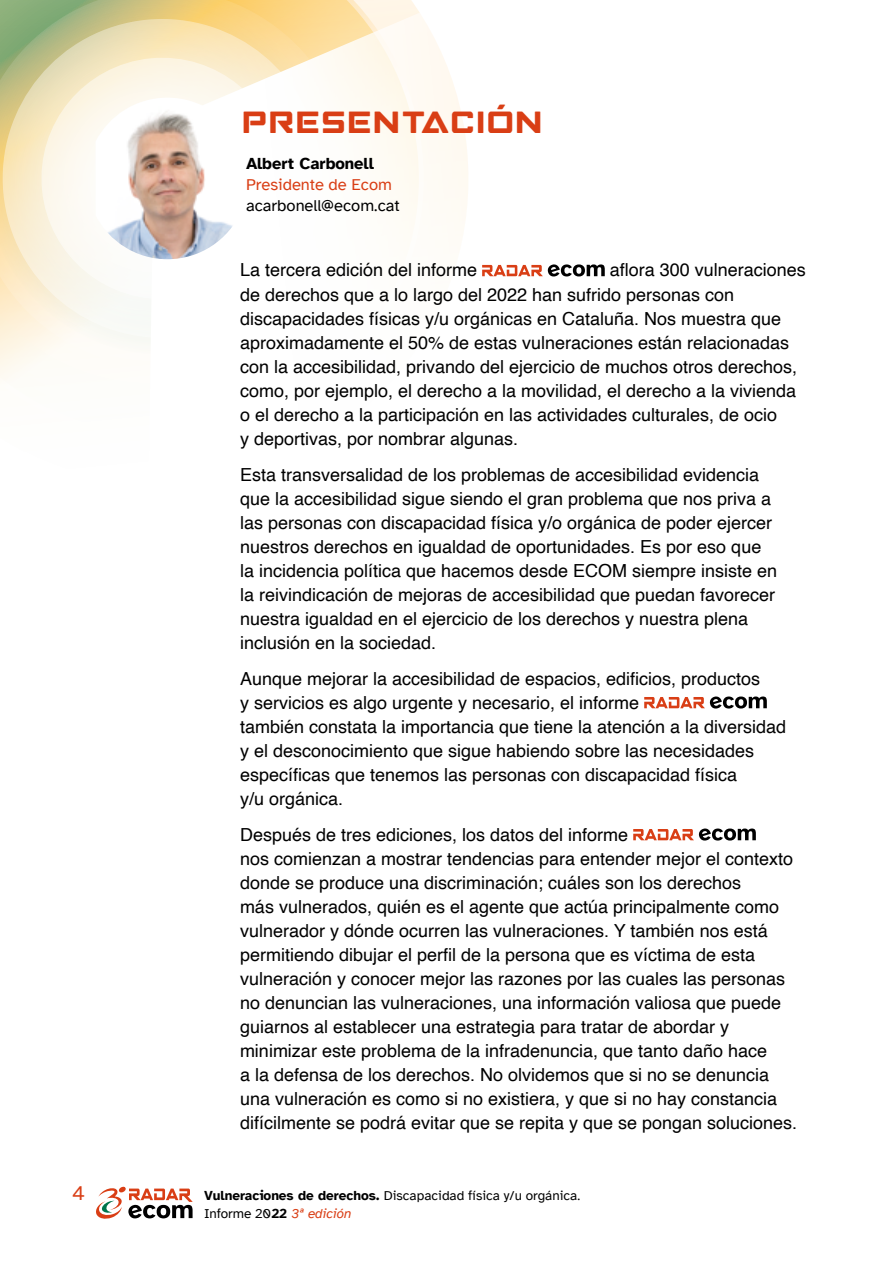
<style>
.page{position:relative;width:893px;height:1263px;background:#fff}
.page>*{position:absolute;margin:0;border:0;box-sizing:border-box;transform-origin:0 0}
.t1{font:33px "Strike Fighter";letter-spacing:.05em;color:#d93e15}
.t2{font:21px "Atkinson Hyperlegible";color:#d93e15}
.t3{font:18px/24px "Helvetica";color:#000}
.t4{font:16.5px "Atkinson Hyperlegible";color:#000}
.t5{font:16.5px "Atkinson Hyperlegible";color:#d93e15}
.t6{font:700 16.5px "Atkinson Hyperlegible";color:#000}
.t7{font:13.5px "Atkinson Hyperlegible";color:#000}
.s1{font-weight:700}
.s2{font-style:italic;color:#d93e15}
</style>
<div class="page">
<svg style="left:0;top:0;width:147px;height:377px"></svg>
<svg style="left:147px;top:0;width:458px;height:345px"></svg>
<svg style="left:96px;top:1186px;width:97px;height:33px"></svg>
<img style="left:96px;top:98px;width:145px;height:161px">
<svg style="left:482px;top:264px;width:123px;height:12px"></svg>
<svg style="left:644px;top:696px;width:123px;height:12px"></svg>
<svg style="left:633px;top:828px;width:123px;height:12px"></svg>
<p class="t1" style="left:242px;top:104px;width:301px">PRESENTACIÓN</p>
<p class="t6" style="left:246px;top:153px;width:129px">Albert Carbonell</p>
<p class="t5" style="left:246px;top:175px;width:148px">Presidente de Ecom</p>
<p class="t4" style="left:246px;top:196px;width:155px">acarbonell@ecom.cat</p>
<p class="t3" style="left:240px;top:259px;width:567px;text-indent:370px">aflora 300 vulneraciones de derechos que a lo largo del 2022 han sufrido personas con discapacidades físicas y/u orgánicas en Cataluña. Nos muestra que aproximadamente el 50% de estas vulneraciones están relacionadas con la accesibilidad, privando del ejercicio de muchos otros derechos, como, por ejemplo, el derecho a la movilidad, el derecho a la vivienda o el derecho a la participación en las actividades culturales, de ocio<br>y deportivas, por nombrar algunas.</p>
<p class="t3" style="left:240px;top:463px;width:539px">Esta transversalidad de los problemas de accesibilidad evidencia que la accesibilidad sigue siendo el gran problema que nos priva a las personas con discapacidad física y/o orgánica de poder ejercer nuestros derechos en igualdad de oportunidades. Es por eso que la incidencia política que hacemos desde ECOM siempre insiste en la reivindicación de mejoras de accesibilidad que puedan favorecer nuestra igualdad en el ejercicio de los derechos y nuestra plena inclusión en la sociedad.</p>
<p class="t3" style="left:240px;top:667px;width:548px">Aunque mejorar la accesibilidad de espacios, edificios, productos<br>y servicios es algo urgente y necesario, el informe<br>también constata la importancia que tiene la atención a la diversidad y el desconocimiento que sigue habiendo sobre las necesidades específicas que tenemos las personas con discapacidad física<br>y/u orgánica.</p>
<p class="t3" style="left:240px;top:823px;width:559px">Después de tres ediciones, los datos del informe<br>nos comienzan a mostrar tendencias para entender mejor el contexto donde se produce una discriminación; cuáles son los derechos<br>más vulnerados, quién es el agente que actúa principalmente como vulnerador y dónde ocurren las vulneraciones. Y también nos está permitiendo dibujar el perfil de la persona que es víctima de esta vulneración y conocer mejor las razones por las cuales las personas no denuncian las vulneraciones, una información valiosa que puede guiarnos al establecer una estrategia para tratar de abordar y minimizar este problema de la infradenuncia, que tanto daño hace<br>a la defensa de los derechos. No olvidemos que si no se denuncia una vulneración es como si no existiera, y que si no hay constancia difícilmente se podrá evitar que se repita y que se pongan soluciones.</p>
<p class="t3" style="left:240px;top:259px;width:239px">La tercera edición del informe</p>
<p class="t2" style="left:72px;top:1181px;width:14px">4</p>
<p class="t7" style="left:204px;top:1188px;width:378px"><span class="s1">Vulneraciones de derechos.</span> Discapacidad física y/u orgánica.</p>
<p class="t7" style="left:204px;top:1206px;width:149px">Informe 20<span class="s1">22</span> <span class="s2">3ª edición</span></p>
</div>
